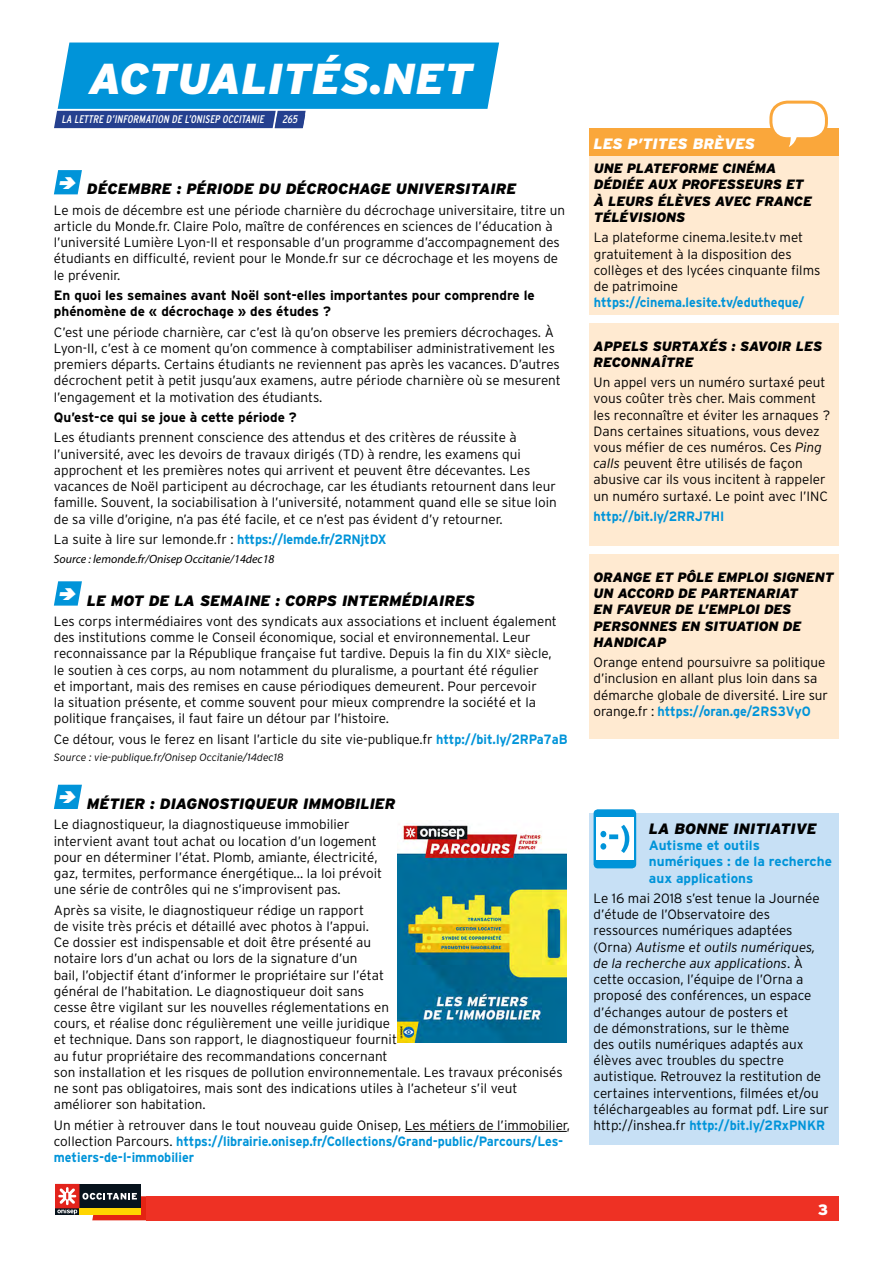
<style>
.page{position:relative;width:893px;height:1263px;background:#fff}
.page>*{position:absolute;margin:0;border:0;box-sizing:border-box;transform-origin:0 0}
.t1{font:italic 900 43.2px "Interstate";color:#fff}
.TITRE{font:italic 900 15px "Interstate";color:#000}
.t2{font:italic 900 15px "Interstate";color:#fff}
.t3{font:900 15px "Interstate";color:#fff}
.TEXTE_COURANT{font:300 13.5px/16.2px "Interstate";color:#000}
.TITRE-2{font:300 13.5px/16.2px "Interstate";color:#000}
.TEXTE_COURANT_COL{font:300 13.5px/16.2px "Interstate";color:#000}
.TITRE_BR7VES{font:italic 900 13.5px/16.2px "Interstate";letter-spacing:-.01em;color:#000}
.TITRE-3{font:700 13.5px/16.2px "Interstate";color:#000}
.CHAPO_COL{font:700 13.5px/16.2px "Interstate";color:#0094d9}
.TEXTE_COURANT_COL-2{font:700 13.5px "Interstate";color:#0094d9;scale:.93 1}
.TITRE-4{font:italic 12px "Myriad Pro";color:#000}
.t4{font:italic condensed 11.1px "Interstate";color:#fff}
.SOURCE{font:italic 300 10.5px "Interstate";color:#000}
.s1{font-weight:700;color:#0094d9}
.s2{font-style:italic}
</style>
<div class="page">
<div style="left:55px;top:1208px;width:24px;height:6px;background:#07131d"></div>
<div style="left:79px;top:1184px;width:61px;height:24px;background:#07131d"></div>
<div style="left:55px;top:1184px;width:24px;height:24px;background:#e3231c"></div>
<svg style="left:57px;top:1187px;width:89px;height:33px"></svg>
<div style="left:146px;top:1196px;width:693px;height:24px;background:#ee3124"></div>
<svg style="left:54px;top:43px;width:445px;height:85px;background:#2799d5"></svg>
<hr style="left:405px;top:1131px;width:162px;height:1px;background:#000">
<div style="left:589px;top:128px;width:250px;height:29px;background:#faa73b"></div>
<div style="left:589px;top:157px;width:250px;height:158px;background:#ffead1"></div>
<div style="left:589px;top:323px;width:250px;height:223px;background:#ffead1"></div>
<div style="left:589px;top:554px;width:250px;height:185px;background:#ffead1"></div>
<div style="left:589px;top:813px;width:250px;height:332px;background:#c7e0f5"></div>
<svg style="left:769px;top:100px;width:59px;height:47px"></svg>
<div style="left:594px;top:809px;width:42px;height:59px;background:#0094d9;border-radius:4px"></div>
<div style="left:596px;top:817px;width:38px;height:43px;background:#fff"></div>
<svg style="left:600px;top:825px;width:29px;height:28px"></svg>
<img style="left:398px;top:820px;width:169px;height:222px">
<svg style="left:54px;top:170px;width:28px;height:24px"></svg>
<svg style="left:54px;top:581px;width:28px;height:25px"></svg>
<svg style="left:54px;top:785px;width:28px;height:24px"></svg>
<h1 class="t1" style="left:89px;top:53px;width:386px">ACTUALITÉS.NET</h1>
<p class="t4" style="left:62px;top:113px;width:206px">LA LETTRE D’INFORMATION DE L’ONISEP OCCITANIE</p>
<p class="t4" style="left:282px;top:113px;width:19px">265</p>
<p class="TITRE" style="left:87px;top:180px;width:431px">DÉCEMBRE : PÉRIODE DU DÉCROCHAGE UNIVERSITAIRE</p>
<p class="TITRE-2" style="left:54px;top:202px;width:513px">Le mois de décembre est une période charnière du décrochage universitaire, titre un article du Monde.fr. Claire Polo, maître de conférences en sciences de l’éducation à l’université Lumière Lyon-II et responsable d’un programme d’accompagnement des étudiants en difficulté, revient pour le Monde.fr sur ce décrochage et les moyens de le prévenir.</p>
<p class="TITRE-3" style="left:54px;top:287px;width:482px">En quoi les semaines avant Noël sont-elles importantes pour comprendre le phénomène de « décrochage » des études ?</p>
<p class="TITRE-2" style="left:54px;top:324px;width:509px">C’est une période charnière, car c’est là qu’on observe les premiers décrochages. À Lyon-II, c’est à ce moment qu’on commence à comptabiliser administrativement les premiers départs. Certains étudiants ne reviennent pas après les vacances. D’autres décrochent petit à petit jusqu’aux examens, autre période charnière où se mesurent l’engagement et la motivation des étudiants.</p>
<p class="TITRE-3" style="left:54px;top:409px;width:244px">Qu’est-ce qui se joue à cette période ?</p>
<p class="TITRE-2" style="left:54px;top:429px;width:505px">Les étudiants prennent conscience des attendus et des critères de réussite à l’université, avec les devoirs de travaux dirigés (TD) à rendre, les examens qui approchent et les premières notes qui arrivent et peuvent être décevantes. Les vacances de Noël participent au décrochage, car les étudiants retournent dans leur famille. Souvent, la sociabilisation à l’université, notamment quand elle se situe loin de sa ville d’origine, n’a pas été facile, et ce n’est pas évident d’y retourner.</p>
<p class="TEXTE_COURANT" style="left:54px;top:531px;width:334px">La suite à lire sur lemonde.fr : <span class="s1">https://lemde.fr/2RNjtDX</span></p>
<p class="TITRE-4" style="left:54px;top:551px;width:222px">Source : lemonde.fr/Onisep Occitanie/14dec18</p>
<p class="TITRE" style="left:87px;top:591px;width:390px">LE MOT DE LA SEMAINE : CORPS INTERMÉDIAIRES</p>
<p class="TEXTE_COURANT" style="left:54px;top:613px;width:505px">Les corps intermédiaires vont des syndicats aux associations et incluent également des institutions comme le Conseil économique, social et environnemental. Leur reconnaissance par la République française fut tardive. Depuis la fin du XIX<sup>e</sup> siècle, le soutien à ces corps, au nom notamment du pluralisme, a pourtant été régulier<br>et important, mais des remises en cause périodiques demeurent. Pour percevoir<br>la situation présente, et comme souvent pour mieux comprendre la société et la politique françaises, il faut faire un détour par l’histoire.</p>
<p class="TEXTE_COURANT" style="left:54px;top:731px;width:515px">Ce détour, vous le ferez en lisant l’article du site vie-publique.fr <span class="s1">http://bit.ly/2RPa7aB</span></p>
<p class="SOURCE" style="left:54px;top:750px;width:231px">Source : vie-publique.fr/Onisep Occitanie/14dec18</p>
<p class="TITRE" style="left:87px;top:795px;width:310px">MÉTIER : DIAGNOSTIQUEUR IMMOBILIER</p>
<p class="TEXTE_COURANT" style="left:54px;top:816px;width:330px">Le diagnostiqueur, la diagnostiqueuse immobilier intervient avant tout achat ou location d’un logement pour en déterminer l’état. Plomb, amiante, électricité, gaz, termites, performance énergétique... la loi prévoit une série de contrôles qui ne s’improvisent pas.</p>
<p class="TEXTE_COURANT" style="left:54px;top:902px;width:510px">Après sa visite, le diagnostiqueur rédige un rapport<br>de visite très précis et détaillé avec photos à l’appui.<br>Ce dossier est indispensable et doit être présenté au<br>notaire lors d’un achat ou lors de la signature d’un<br>bail, l’objectif étant d’informer le propriétaire sur l’état<br>général de l’habitation. Le diagnostiqueur doit sans<br>cesse être vigilant sur les nouvelles réglementations en<br>cours, et réalise donc régulièrement une veille juridique<br>et technique. Dans son rapport, le diagnostiqueur fournit<br>au futur propriétaire des recommandations concernant<br>son installation et les risques de pollution environnementale. Les travaux préconisés ne sont pas obligatoires, mais sont des indications utiles à l’acheteur s’il veut améliorer son habitation.</p>
<p class="TEXTE_COURANT" style="left:54px;top:1117px;width:518px">Un métier à retrouver dans le tout nouveau guide Onisep, Les métiers de l’immobilier, collection Parcours. <span class="s1">https://librairie.onisep.fr/Collections/Grand-public/Parcours/Les&shy;metiers-de-l-immobilier</span></p>
<p class="t2" style="left:594px;top:134px;width:163px">LES P’TITES BRÈVES</p>
<p class="TITRE_BR7VES" style="left:594px;top:160px;width:220px">UNE PLATEFORME CINÉMA<br>DÉDIÉE AUX PROFESSEURS ET<br>À LEURS ÉLÈVES AVEC FRANCE<br>TÉLÉVISIONS</p>
<p class="TEXTE_COURANT_COL" style="left:594px;top:229px;width:228px">La plateforme cinema.lesite.tv met gratuitement à la disposition des collèges et des lycées cinquante films de patrimoine <span class="s1">https://cinema.lesite.tv/edutheque/</span></p>
<p class="TITRE_BR7VES" style="left:594px;top:338px;width:230px">APPELS SURTAXÉS : SAVOIR LES<br>RECONNAÎTRE</p>
<p class="TEXTE_COURANT_COL" style="left:594px;top:374px;width:238px">Un appel vers un numéro surtaxé peut vous coûter très cher. Mais comment les reconnaître et éviter les arnaques ?<br>Dans certaines situations, vous devez vous méfier de ces numéros. Ces <span class="s2">Ping calls</span> peuvent être utilisés de façon abusive car ils vous incitent à rappeler un numéro surtaxé. Le point avec l’INC</p>
<p class="TEXTE_COURANT_COL-2" style="left:594px;top:508px;width:142px">http://bit.ly/2RRJ7HI</p>
<p class="TITRE_BR7VES" style="left:594px;top:569px;width:242px">ORANGE ET PÔLE EMPLOI SIGNENT<br>UN ACCORD DE PARTENARIAT<br>EN FAVEUR DE L’EMPLOI DES<br>PERSONNES EN SITUATION DE<br>HANDICAP</p>
<p class="TEXTE_COURANT_COL" style="left:594px;top:654px;width:236px">Orange entend poursuivre sa politique d’inclusion en allant plus loin dans sa démarche globale de diversité. Lire sur orange.fr : <span class="s1">https://oran.ge/2RS3VyO</span></p>
<p class="TITRE" style="left:649px;top:820px;width:169px">LA BONNE INITIATIVE</p>
<p class="CHAPO_COL" style="left:649px;top:837px;width:185px">Autisme et outils numériques : de la recherche aux applications</p>
<p class="TEXTE_COURANT_COL" style="left:594px;top:890px;width:237px">Le 16 mai 2018 s’est tenue la Journée d’étude de l’Observatoire des ressources numériques adaptées (Orna) <span class="s2">Autisme et outils numériques, de la recherche aux applications</span>. À cette occasion, l’équipe de l’Orna a proposé des conférences, un espace d’échanges autour de posters et<br>de démonstrations, sur le thème<br>des outils numériques adaptés aux élèves avec troubles du spectre autistique. Retrouvez la restitution de certaines interventions, filmées et/ou téléchargeables au format pdf. Lire sur http://inshea.fr <span class="s1">http://bit.ly/2RxPNKR</span></p>
<p class="t3" style="left:818px;top:1200px;width:12px">3</p>
</div>
